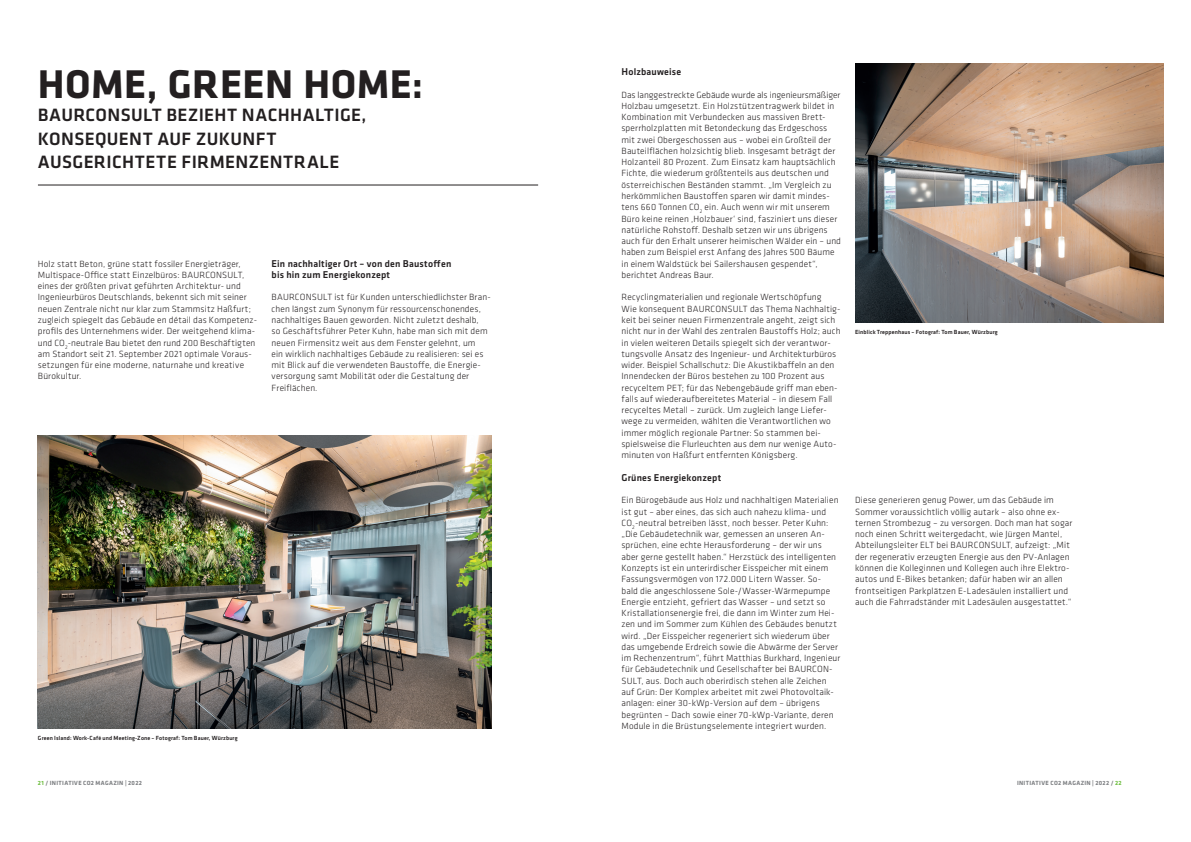
<style>
.page{position:relative;width:1191px;height:842px;background:#fff}
.page>*{position:absolute;margin:0;border:0;box-sizing:border-box;transform-origin:0 0}
.t1{font:700 39.2px "GC Klavika Head";letter-spacing:.01em;color:#231f20}
.t2{font:500 17.6px/23.5px "GC Klavika Head";letter-spacing:.02em;color:#231f20}
.t3{font:500 9.8px/11.3px "GC Klavika Head";letter-spacing:.02em;color:#231f20}
.t4{font:300 9.3px/11.3px "GC Klavika";letter-spacing:.015em;color:#231f20}
.t5{font:500 5.9px "GC Klavika Head";letter-spacing:.025em;color:#231f20}
.t6{font:700 5.9px "GC Klavika Head";letter-spacing:.055em;color:#808285}
.s1{color:#71bf44}
</style>
<div class="page">
<hr style="left:38px;top:185px;width:500px;height:1px;background:#231f20">
<img style="left:38px;top:436px;width:453px;height:293px">
<img style="left:855px;top:64px;width:308px;height:259px">
<h1 class="t1" style="left:38px;top:54px;width:386px">HOME, GREEN HOME:</h1>
<h2 class="t2" style="left:38px;top:103px;width:330px">BAURCONSULT BEZIEHT NACHHALTIGE,<br>KONSEQUENT AUF ZUKUNFT<br>AUSGERICHTETE FIRMENZENTRALE</h2>
<p class="t4" style="left:38px;top:258px;width:221px">Holz statt Beton, grüne statt fossiler Energieträger, Multispace-Office statt Einzelbüros: BAURCONSULT, eines der größten privat geführten Architektur- und Ingenieurbüros Deutschlands, bekennt sich mit seiner neuen Zentrale nicht nur klar zum Stammsitz Haßfurt; zugleich spiegelt das Gebäude en détail das Kompetenz&shy;profils des Unternehmens wider. Der weitgehend klima&shy;und CO<sub>2</sub>-neutrale Bau bietet den rund 200 Beschäftigten am Standort seit 21. September 2021 optimale Voraus&shy;setzungen für eine moderne, naturnahe und kreative Bürokultur.</p>
<p class="t3" style="left:272px;top:257px;width:181px">Ein nachhaltiger Ort – von den Baustoffen bis hin zum Energiekonzept</p>
<p class="t4" style="left:272px;top:292px;width:221px">BAURCONSULT ist für Kunden unterschiedlichster Bran&shy;chen längst zum Synonym für ressourcenschonendes, nachhaltiges Bauen geworden. Nicht zuletzt deshalb,<br>so Geschäftsführer Peter Kuhn, habe man sich mit dem neuen Firmensitz weit aus dem Fenster gelehnt, um<br>ein wirklich nachhaltiges Gebäude zu realisieren: sei es mit Blick auf die verwendeten Baustoffe, die Energie&shy;versorgung samt Mobilität oder die Gestaltung der Freiflächen.</p>
<p class="t5" style="left:38px;top:734px;width:201px">Green Island: Work-Café und Meeting-Zone – Fotograf: Tom Bauer, Würzburg</p>
<p class="t3" style="left:621px;top:66px;width:61px">Holzbauweise</p>
<p class="t4" style="left:621px;top:89px;width:221px">Das langgestreckte Gebäude wurde als ingenieursmäßiger Holzbau umgesetzt. Ein Holzstützentragwerk bildet in Kombination mit Verbundecken aus massiven Brett&shy;sperrholzplatten mit Betondeckung das Erdgeschoss mit zwei Obergeschossen aus – wobei ein Großteil der Bauteilflächen holzsichtig blieb. Insgesamt beträgt der Holzanteil 80 Prozent. Zum Einsatz kam hauptsächlich Fichte, die wiederum größtenteils aus deutschen und österreichischen Beständen stammt. „Im Vergleich zu herkömmlichen Baustoffen sparen wir damit mindes&shy;tens 660 Tonnen CO<sub>2</sub> ein. Auch wenn wir mit unserem Büro keine reinen ‚Holzbauer‘ sind, fasziniert uns dieser natürliche Rohstoff. Deshalb setzen wir uns übrigens auch für den Erhalt unserer heimischen Wälder ein – und haben zum Beispiel erst Anfang des Jahres 500 Bäume in einem Waldstück bei Sailershausen gespendet“, berichtet Andreas Baur.</p>
<p class="t4" style="left:621px;top:292px;width:220px">Recyclingmaterialien und regionale Wertschöpfung<br>Wie konsequent BAURCONSULT das Thema Nachhaltig&shy;keit bei seiner neuen Firmenzentrale angeht, zeigt sich nicht nur in der Wahl des zentralen Baustoffs Holz; auch in vielen weiteren Details spiegelt sich der verantwor&shy;tungsvolle Ansatz des Ingenieur- und Architekturbüros wider. Beispiel Schallschutz: Die Akustikbaffeln an den Innendecken der Büros bestehen zu 100 Prozent aus recyceltem PET; für das Nebengebäude griff man eben&shy;falls auf wiederaufbereitetes Material – in diesem Fall recyceltes Metall – zurück. Um zugleich lange Liefer&shy;wege zu vermeiden, wählten die Verantwortlichen wo immer möglich regionale Partner: So stammen bei&shy;spielsweise die Flurleuchten aus dem nur wenige Auto&shy;minuten von Haßfurt entfernten Königsberg.</p>
<p class="t3" style="left:621px;top:471px;width:101px">Grünes Energiekonzept</p>
<p class="t4" style="left:621px;top:494px;width:220px">Ein Bürogebäude aus Holz und nachhaltigen Materialien ist gut – aber eines, das sich auch nahezu klima- und CO<sub>2</sub>-neutral betreiben lässt, noch besser. Peter Kuhn: „Die Gebäudetechnik war, gemessen an unseren An&shy;sprüchen, eine echte Herausforderung – der wir uns aber gerne gestellt haben.“ Herzstück des intelligenten Konzepts ist ein unterirdischer Eisspeicher mit einem Fassungsvermögen von 172.000 Litern Wasser. So-<br>bald die angeschlossene Sole-/Wasser-Wärmepumpe Energie entzieht, gefriert das Wasser – und setzt so Kristallationsenergie frei, die dann im Winter zum Hei&shy;zen und im Sommer zum Kühlen des Gebäudes benutzt wird. „Der Eisspeicher regeneriert sich wiederum über das umgebende Erdreich sowie die Abwärme der Server im Rechenzentrum“, führt Matthias Burkhard, Ingenieur für Gebäudetechnik und Gesellschafter bei BAURCON-SULT, aus. Doch auch oberirdisch stehen alle Zeichen auf Grün: Der Komplex arbeitet mit zwei Photovoltaik&shy;anlagen: einer 30-kWp-Version auf dem – übrigens begrünten – Dach sowie einer 70-kWp-Variante, deren Module in die Brüstungselemente integriert wurden.</p>
<p class="t4" style="left:855px;top:494px;width:219px">Diese generieren genug Power, um das Gebäude im Sommer voraussichtlich völlig autark – also ohne ex&shy;ternen Strombezug – zu versorgen. Doch man hat sogar noch einen Schritt weitergedacht, wie Jürgen Mantel, Abteilungsleiter ELT bei BAURCONSULT, aufzeigt: „Mit der regenerativ erzeugten Energie aus den PV-Anlagen können die Kolleginnen und Kollegen auch ihre Elektro&shy;autos und E-Bikes betanken; dafür haben wir an allen frontseitigen Parkplätzen E-Ladesäulen installiert und auch die Fahrradständer mit Ladesäulen ausgestattet.“</p>
<p class="t5" style="left:855px;top:328px;width:144px">Einblick Treppenhaus – Fotograf: Tom Bauer, Würzburg</p>
<p class="t6" style="left:38px;top:778px;width:106px"><span class="s1">21</span> / INITIATIVE CO2 MAGAZIN | 2022</p>
<p class="t6" style="left:1017px;top:778px;width:106px">INITIATIVE CO2 MAGAZIN | 2022 / <span class="s1">22</span></p>
</div>
